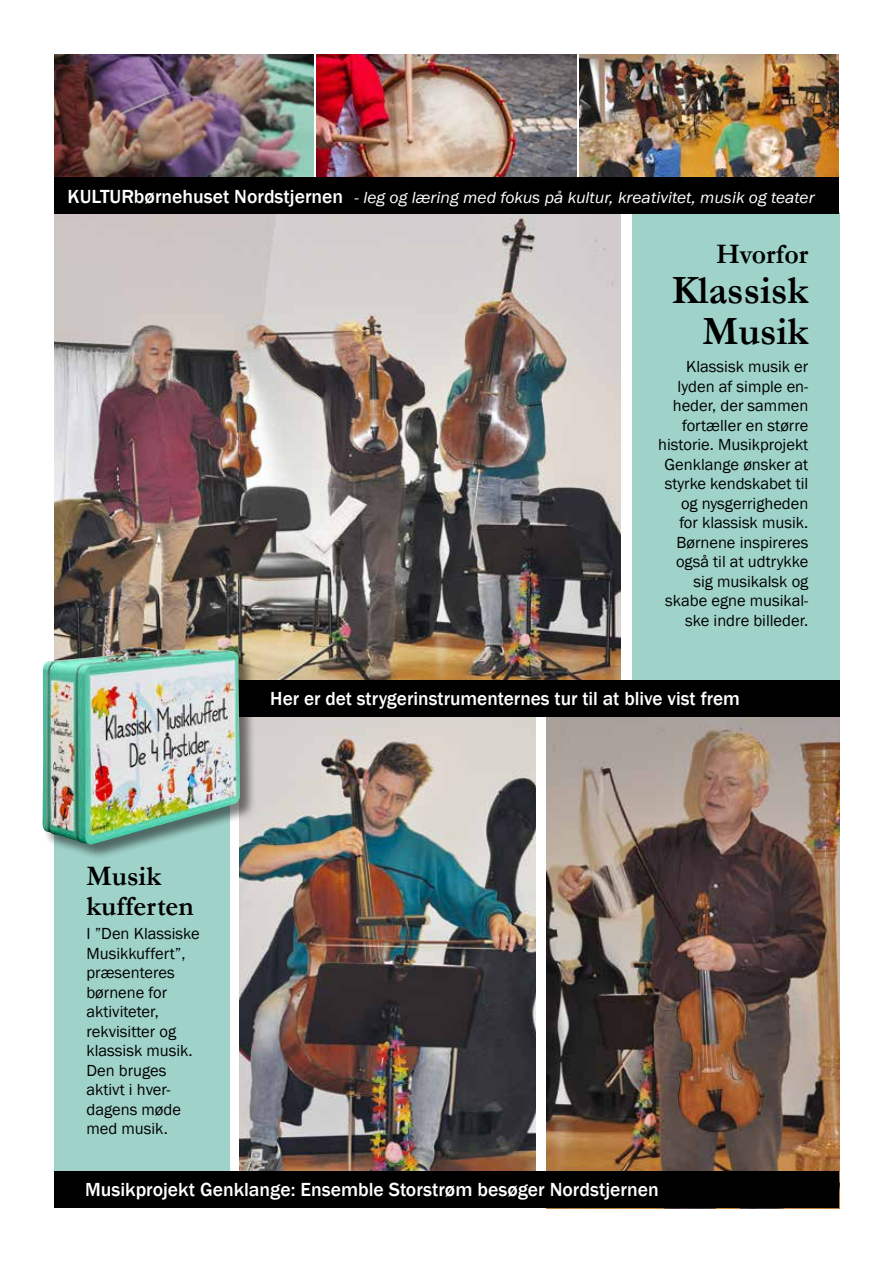
<style>
.page{position:relative;width:893px;height:1263px;background:#fff}
.page>*{position:absolute;margin:0;border:0;box-sizing:border-box;transform-origin:0 0}
.t1{font:700 40.5px/40.5px "Garamond";color:#000;text-align:right}
.t2{font:700 28.5px/30px "Garamond";color:#000}
.t3{font:500 19.5px "Franklin Gothic";color:#fff}
.t4{font:16.5px/19.5px "Franklin Gothic";color:#000}
.t5{font:italic 16.5px "Franklin Gothic";color:#fff;scale:1.06 1}
.s1{font-weight:500;font-style:normal;font-size:19.5px}
</style>
<div class="page">
<div style="left:632px;top:212px;width:207px;height:499px;background:#9fd3ca"></div>
<img style="left:54px;top:215px;width:567px;height:465px">
<div style="left:54px;top:716px;width:176px;height:474px;background:#9fd3ca"></div>
<img style="left:546px;top:716px;width:293px;height:448px">
<img style="left:240px;top:716px;width:295px;height:448px">
<img style="left:54px;top:54px;width:260px;height:116px">
<img style="left:579px;top:54px;width:260px;height:116px">
<img style="left:317px;top:54px;width:259px;height:116px">
<div style="left:43px;top:1164px;width:797px;height:45px;background:#000;opacity:.75"></div>
<div style="left:43px;top:170px;width:796px;height:45px;background:#000;opacity:.75"></div>
<div style="left:54px;top:680px;width:785px;height:36px;background:#000"></div>
<div style="left:43px;top:647px;width:213px;height:213px;background:#000;opacity:.5"></div>
<img style="left:42px;top:647px;width:198px;height:198px">
<p class="t5" style="left:68px;top:187px;width:706px"><span class="s1">KULTURbørnehuset Nordstjernen</span> - leg og læring med fokus på kultur, kreativitet, musik og teater</p>
<h2 class="t2" style="left:716px;top:239px;width:94px">Hvorfor</h2>
<h1 class="t1" style="left:672px;top:270px;width:138px">Klassisk<br>Musik</h1>
<p class="t4" style="left:658px;top:357px;width:152px;text-align:right">Klassisk musik er lyden af simple en&shy;heder, der sammen fortæller en større historie. Musikprojekt<br>Genklange ønsker at styrke kendskabet til og nysgerrigheden<br>for klassisk musik.<br>Børnene inspireres også til at udtrykke sig musikalsk og skabe egne musikal&shy;ske indre billeder.</p>
<h2 class="t2" style="left:86px;top:861px;width:109px">Musik kufferten</h2>
<p class="t4" style="left:86px;top:924px;width:115px">I ”Den Klassiske<br>Musikkuffert”, præsenteres børnene for aktiviteter, rekvisitter og klassisk musik.<br>Den bruges aktivt i hver&shy;dagens møde med musik.</p>
<p class="t3" style="left:270px;top:686px;width:471px">Her er det strygerinstrumenternes tur til at blive vist frem</p>
<p class="t3" style="left:85px;top:1177px;width:575px">Musikprojekt Genklange: Ensemble Storstrøm besøger Nordstjernen</p>
</div>
